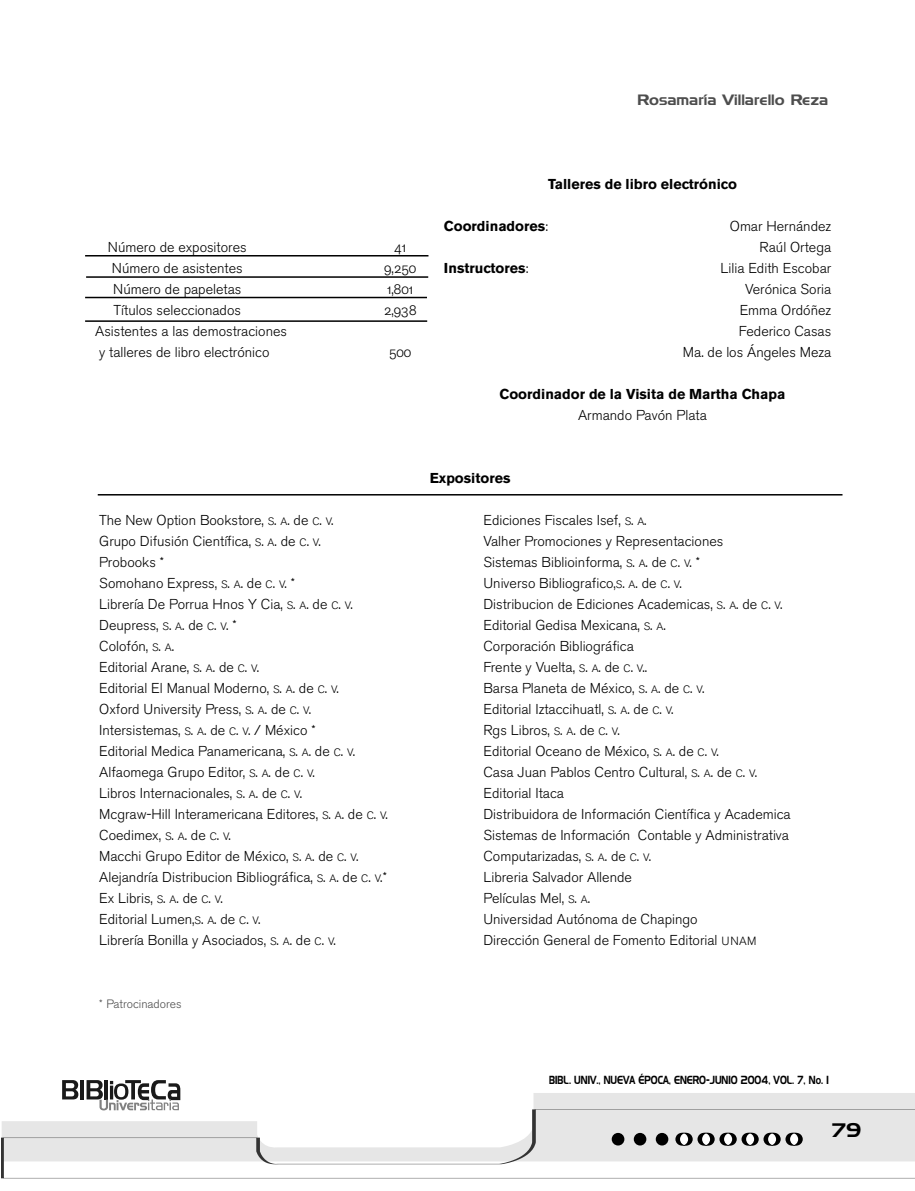
<style>
.page{position:relative;width:915px;height:1191px;background:#fff}
.page>*{position:absolute;margin:0;border:0;box-sizing:border-box;transform-origin:0 0}
.t1{font:19.5px "Denmark";color:#000}
.t2{font:15px "Denmark";color:#4d4d4d}
.t3{font:14.25px/21px "Akzidenz Grotesk BE Light Os F";color:#000;text-align:right}
.t4{font:700 14.25px "Akzidenz Grotesk BE";color:#000}
.t5{font:12px "Akzidenz Grotesk BE Light Os F";color:#4d4d4d}
.t6{font:11.7px "Denmark";color:#000;scale:.7 1}
.s1{font-family:"Akzidenz Grotesk BE Light Os F";font-weight:400}
.s2{font-size:10.65px}
.s3{font-size:11.85px}
</style>
<div class="page">
<svg style="left:62px;top:1093px;width:852px;height:16px;fill:#e6e6e6"></svg>
<svg style="left:62px;top:1080px;width:16px;height:19px"></svg>
<hr style="left:80px;top:1080px;width:4px;height:19px;background:#1a1a1a">
<svg style="left:86px;top:1080px;width:94px;height:29px"></svg>
<svg style="left:1px;top:1109px;width:913px;height:69px"></svg>
<hr style="left:85px;top:255px;width:343px;height:1px;background:#000">
<hr style="left:86px;top:276px;width:342px;height:2px;background:#000">
<hr style="left:85px;top:297px;width:342px;height:1px;background:#000">
<hr style="left:85px;top:320px;width:342px;height:2px;background:#000">
<hr style="left:98px;top:494px;width:744px;height:1px;background:#000">
<p class="t2" style="left:637px;top:91px;width:192px">Rosamaría Villarello Reza</p>
<p class="t3" style="left:108px;top:238px;width:140px">Número de expositores</p>
<p class="t3" style="left:394px;top:238px;width:13px">41</p>
<p class="t3" style="left:112px;top:259px;width:132px">Número de asistentes</p>
<p class="t3" style="left:384px;top:259px;width:34px">9,250</p>
<p class="t3" style="left:113px;top:280px;width:129px">Número de papeletas</p>
<p class="t3" style="left:387px;top:280px;width:28px">1,801</p>
<p class="t3" style="left:113px;top:301px;width:129px">Títulos seleccionados</p>
<p class="t3" style="left:384px;top:301px;width:34px">2,938</p>
<p class="t3" style="left:95px;top:322px;width:193px;text-align:left">Asistentes a las demostraciones y talleres de libro electrónico</p>
<p class="t3" style="left:389px;top:343px;width:24px">500</p>
<p class="t4" style="left:548px;top:178px;width:190px">Talleres de libro electrónico</p>
<p class="t4" style="left:444px;top:220px;width:106px">Coordinadores<span class="s1">:</span></p>
<p class="t3" style="left:729px;top:217px;width:103px">Omar Hernández<br>Raúl Ortega</p>
<p class="t4" style="left:444px;top:262px;width:86px">Instructores<span class="s1">:</span></p>
<p class="t3" style="left:682px;top:259px;width:150px">Lilia Edith Escobar<br>Verónica Soria<br>Emma Ordóñez<br>Federico Casas<br>Ma. de los Ángeles Meza</p>
<p class="t4" style="left:499px;top:388px;width:287px">Coordinador de la Visita de Martha Chapa</p>
<p class="t3" style="left:578px;top:406px;width:130px">Armando Pavón Plata</p>
<p class="t4" style="left:429px;top:472px;width:82px">Expositores</p>
<p class="t3" style="left:99px;top:511px;width:236px">The New Option Bookstore, <span class="s2">S</span>. <span class="s2">A</span>. de <span class="s2">C</span>. <span class="s2">V</span>.</p>
<p class="t3" style="left:483px;top:511px;width:165px">Ediciones Fiscales Isef, <span class="s2">S</span>. <span class="s2">A</span>.</p>
<p class="t3" style="left:99px;top:532px;width:223px">Grupo Difusión Científica, <span class="s2">S</span>. <span class="s2">A</span>. de <span class="s2">C</span>. <span class="s2">V</span>.</p>
<p class="t3" style="left:483px;top:532px;width:241px">Valher Promociones y Representaciones</p>
<p class="t3" style="left:99px;top:553px;width:66px">Probooks *</p>
<p class="t3" style="left:483px;top:553px;width:218px">Sistemas Biblioinforma, <span class="s2">S</span>. <span class="s2">A</span>. de <span class="s2">C</span>. <span class="s2">V</span>. *</p>
<p class="t3" style="left:99px;top:574px;width:197px">Somohano Express, <span class="s2">S</span>. <span class="s2">A</span>. de <span class="s2">C</span>. <span class="s2">V</span>. *</p>
<p class="t3" style="left:483px;top:574px;width:200px">Universo Bibliografico,<span class="s2">S</span>. <span class="s2">A</span>. de <span class="s2">C</span>. <span class="s2">V</span>.</p>
<p class="t3" style="left:99px;top:595px;width:255px">Librería De Porrua Hnos Y Cia, <span class="s2">S</span>. <span class="s2">A</span>. de <span class="s2">C</span>. <span class="s2">V</span>.</p>
<p class="t3" style="left:483px;top:595px;width:300px">Distribucion de Ediciones Academicas, <span class="s2">S</span>. <span class="s2">A</span>. de <span class="s2">C</span>. <span class="s2">V</span>.</p>
<p class="t3" style="left:99px;top:616px;width:139px">Deupress, <span class="s2">S</span>. <span class="s2">A</span>. de <span class="s2">C</span>. <span class="s2">V</span>. *</p>
<p class="t3" style="left:483px;top:616px;width:184px">Editorial Gedisa Mexicana, <span class="s2">S</span>. <span class="s2">A</span>.</p>
<p class="t3" style="left:99px;top:637px;width:76px">Colofón, <span class="s2">S</span>. <span class="s2">A</span>.</p>
<p class="t3" style="left:483px;top:637px;width:152px">Corporación Bibliográfica</p>
<p class="t3" style="left:99px;top:658px;width:161px">Editorial Arane, <span class="s2">S</span>. <span class="s2">A</span>. de <span class="s2">C</span>. <span class="s2">V</span>.</p>
<p class="t3" style="left:483px;top:658px;width:165px">Frente y Vuelta, <span class="s2">S</span>. <span class="s2">A</span>. de <span class="s2">C</span>. <span class="s2">V</span>..</p>
<p class="t3" style="left:99px;top:679px;width:241px">Editorial El Manual Moderno, <span class="s2">S</span>. <span class="s2">A</span>. de <span class="s2">C</span>. <span class="s2">V</span>.</p>
<p class="t3" style="left:483px;top:679px;width:222px">Barsa Planeta de México, <span class="s2">S</span>. <span class="s2">A</span>. de <span class="s2">C</span>. <span class="s2">V</span>.</p>
<p class="t3" style="left:99px;top:700px;width:213px">Oxford University Press, <span class="s2">S</span>. <span class="s2">A</span>. de <span class="s2">C</span>. <span class="s2">V</span>.</p>
<p class="t3" style="left:483px;top:700px;width:192px">Editorial Iztaccihuatl, <span class="s2">S</span>. <span class="s2">A</span>. de <span class="s2">C</span>. <span class="s2">V</span>.</p>
<p class="t3" style="left:99px;top:721px;width:218px">Intersistemas, <span class="s2">S</span>. <span class="s2">A</span>. de <span class="s2">C</span>. <span class="s2">V</span>. / México *</p>
<p class="t3" style="left:483px;top:721px;width:138px">Rgs Libros, <span class="s2">S</span>. <span class="s2">A</span>. de <span class="s2">C</span>. <span class="s2">V</span>.</p>
<p class="t3" style="left:99px;top:742px;width:257px">Editorial Medica Panamericana, <span class="s2">S</span>. <span class="s2">A</span>. de <span class="s2">C</span>. <span class="s2">V</span>.</p>
<p class="t3" style="left:483px;top:742px;width:237px">Editorial Oceano de México, <span class="s2">S</span>. <span class="s2">A</span>. de <span class="s2">C</span>. <span class="s2">V</span>.</p>
<p class="t3" style="left:99px;top:763px;width:217px">Alfaomega Grupo Editor, <span class="s2">S</span>. <span class="s2">A</span>. de <span class="s2">C</span>. <span class="s2">V</span>.</p>
<p class="t3" style="left:483px;top:763px;width:275px">Casa Juan Pablos Centro Cultural, <span class="s2">S</span>. <span class="s2">A</span>. de <span class="s2">C</span>. <span class="s2">V</span>.</p>
<p class="t3" style="left:99px;top:784px;width:204px">Libros Internacionales, <span class="s2">S</span>. <span class="s2">A</span>. de <span class="s2">C</span>. <span class="s2">V</span>.</p>
<p class="t3" style="left:483px;top:784px;width:82px">Editorial Itaca</p>
<p class="t3" style="left:99px;top:805px;width:290px">Mcgraw-Hill Interamericana Editores, <span class="s2">S</span>. <span class="s2">A</span>. de <span class="s2">C</span>. <span class="s2">V</span>.</p>
<p class="t3" style="left:483px;top:805px;width:309px">Distribuidora de Información Científica y Academica</p>
<p class="t3" style="left:99px;top:826px;width:133px">Coedimex, <span class="s2">S</span>. <span class="s2">A</span>. de <span class="s2">C</span>. <span class="s2">V</span>.</p>
<p class="t3" style="left:483px;top:826px;width:307px">Sistemas de Información Contable y Administrativa</p>
<p class="t3" style="left:99px;top:847px;width:261px">Macchi Grupo Editor de México, <span class="s2">S</span>. <span class="s2">A</span>. de <span class="s2">C</span>. <span class="s2">V</span>.</p>
<p class="t3" style="left:483px;top:847px;width:169px">Computarizadas, <span class="s2">S</span>. <span class="s2">A</span>. de <span class="s2">C</span>. <span class="s2">V</span>.</p>
<p class="t3" style="left:99px;top:868px;width:289px">Alejandría Distribucion Bibliográfica, <span class="s2">S</span>. <span class="s2">A</span>. de <span class="s2">C</span>. <span class="s2">V</span>.*</p>
<p class="t3" style="left:483px;top:868px;width:150px">Libreria Salvador Allende</p>
<p class="t3" style="left:99px;top:889px;width:125px">Ex Libris, <span class="s2">S</span>. <span class="s2">A</span>. de <span class="s2">C</span>. <span class="s2">V</span>.</p>
<p class="t3" style="left:483px;top:889px;width:108px">Películas Mel, <span class="s2">S</span>. <span class="s2">A</span>.</p>
<p class="t3" style="left:99px;top:910px;width:163px">Editorial Lumen,<span class="s2">S</span>. <span class="s2">A</span>. de <span class="s2">C</span>. <span class="s2">V</span>.</p>
<p class="t3" style="left:483px;top:910px;width:216px">Universidad Autónoma de Chapingo</p>
<p class="t3" style="left:99px;top:931px;width:238px">Librería Bonilla y Asociados, <span class="s2">S</span>. <span class="s2">A</span>. de <span class="s2">C</span>. <span class="s2">V</span>.</p>
<p class="t3" style="left:483px;top:931px;width:274px">Dirección General de Fomento Editorial <span class="s3">UNAM</span></p>
<p class="t5" style="left:99px;top:999px;width:84px">* Patrocinadores</p>
<p class="t6" style="left:549px;top:1073px;width:400px">BIBL. UNIV., NUEVA ÉPOCA, ENERO-JUNIO 2004, VOL. 7, No. 1</p>
<h1 class="t1" style="left:831px;top:1118px;width:31px">79</h1>
</div>
